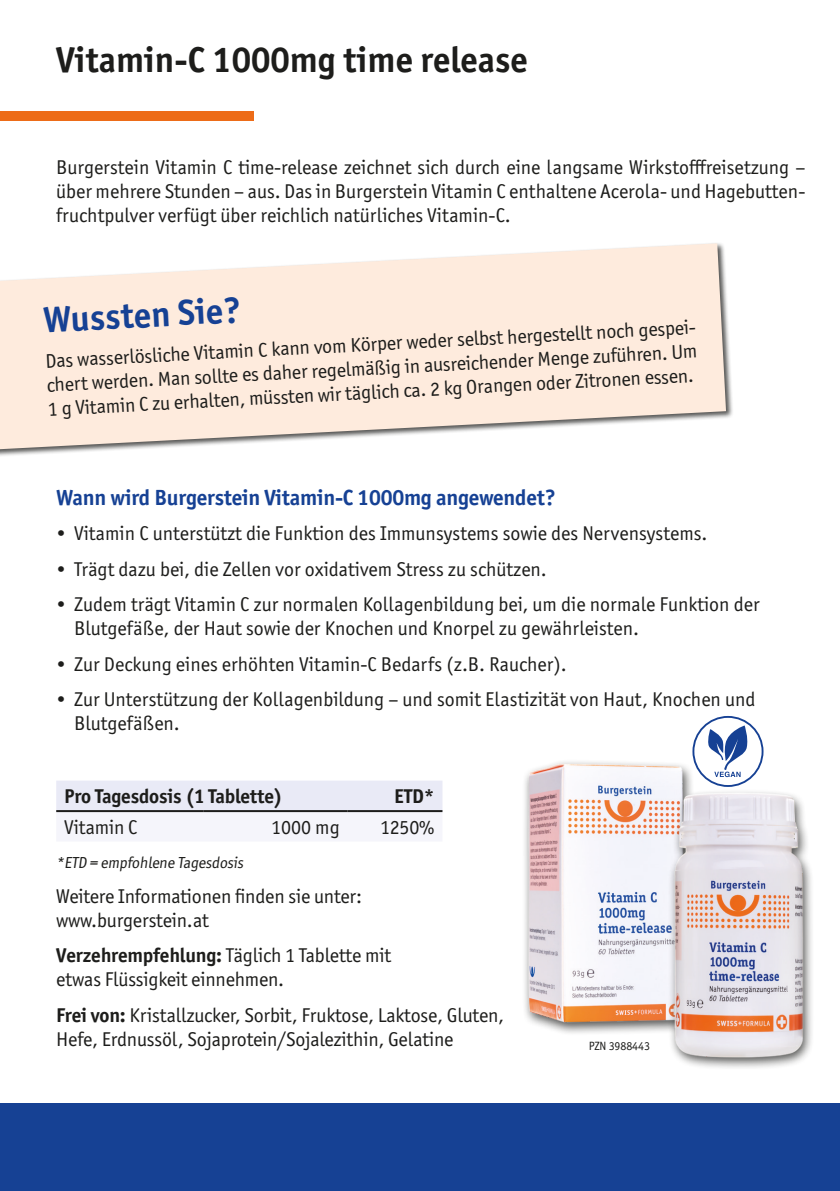
<style>
.page{position:relative;width:840px;height:1191px;background:#fff}
.page>*{position:absolute;margin:0;border:0;box-sizing:border-box;transform-origin:0 0}
.t1{font:700 36px "Officina Sans ITC Pro";color:#1d1d1b}
.t2{font:700 36px "Officina Sans ITC Pro";color:#164194}
.t3{font:700 22px "Officina Sans ITC Pro";letter-spacing:-.01em;color:#164194}
.t4{font:20px/24px "Officina Sans ITC Pro";color:#1d1d1b}
.t5{font:700 20px "Officina Sans ITC Pro";letter-spacing:-.01em;color:#1d1d1b}
.t6{font:16px "Officina Sans ITC Pro";color:#1d1d1b}
.t7{font:12px "Officina Sans ITC Pro";letter-spacing:-.01em;color:#1d1d1b}
.s1{font-weight:700}
</style>
<div class="page">
<div style="left:0;top:1103px;width:839px;height:88px;background:#164194"></div>
<div style="left:0;top:112px;width:253px;height:9px;background:#ed6c18"></div>
<div style="left:0;top:242px;width:733px;height:215px;background:#1d1d1b;opacity:.75"></div>
<svg style="left:0;top:243px;width:725px;height:206px;fill:#feebdd"></svg>
<div style="left:56px;top:781px;width:386px;height:32px;background:#e9eaf6"></div>
<hr style="left:56px;top:810px;width:148px;height:2px;background:#1d1d1b">
<hr style="left:204px;top:810px;width:143px;height:2px;background:#1d1d1b">
<hr style="left:347px;top:810px;width:95px;height:2px;background:#1d1d1b">
<div style="left:521px;top:759px;width:173px;height:276px;background:#1d1d1b;opacity:.75"></div>
<img style="left:524px;top:760px;width:164px;height:267px">
<div style="left:667px;top:788px;width:147px;height:282px;background:#1d1d1b;opacity:.75"></div>
<img style="left:667px;top:787px;width:140px;height:273px">
<div style="left:692px;top:716px;width:71px;height:71px;border:2px solid #164194;border-radius:50%"></div>
<svg style="left:708px;top:725px;width:40px;height:52px"></svg>
<h1 class="t1" style="left:56px;top:38px;width:473px">Vitamin-C 1000mg time release</h1>
<p class="t4" style="left:56px;top:155px;width:750px;text-align:justify">Burgerstein Vitamin C time-release zeichnet sich durch eine langsame Wirkstofffreisetzung – über mehrere Stunden – aus. Das in Burgerstein Vitamin C enthaltene Acerola- und Hagebutten&shy;fruchtpulver verfügt über reichlich natürliches Vitamin-C.</p>
<h1 class="t2" style="left:42px;top:298px;width:199px;rotate:-3deg">Wussten Sie?</h1>
<p class="t4" style="left:45px;top:349px;width:655px;rotate:-3deg">Das wasserlösliche Vitamin C kann vom Körper weder selbst hergestellt noch gespei&shy;chert werden. Man sollte es daher regelmäßig in ausreichender Menge zuführen. Um<br>1 g Vitamin C zu erhalten, müssten wir täglich ca. 2 kg Orangen oder Zitronen essen.</p>
<p class="t3" style="left:56px;top:484px;width:500px">Wann wird Burgerstein Vitamin-C 1000mg angewendet?</p>
<p class="t4" style="left:56px;top:521px;width:652px">• Vitamin C unterstützt die Funktion des Immunsystems sowie des Nervensystems.</p>
<p class="t4" style="left:56px;top:557px;width:491px">• Trägt dazu bei, die Zellen vor oxidativem Stress zu schützen.</p>
<p class="t4" style="left:74px;top:592px;width:686px;text-indent:-18px">• Zudem trägt Vitamin C zur normalen Kollagenbildung bei, um die normale Funktion der<br>Blutgefäße, der Haut sowie der Knochen und Knorpel zu gewährleisten.</p>
<p class="t4" style="left:56px;top:651px;width:512px">• Zur Deckung eines erhöhten Vitamin-C Bedarfs (z.B. Raucher).</p>
<p class="t4" style="left:74px;top:687px;width:682px;text-indent:-18px">• Zur Unterstützung der Kollagenbildung – und somit Elastizität von Haut, Knochen und<br>Blutgefäßen.</p>
<p class="t5" style="left:64px;top:784px;width:220px">Pro Tagesdosis (1 Tablette)</p>
<p class="t5" style="left:394px;top:784px;width:42px">ETD*</p>
<p class="t4" style="left:64px;top:814px;width:75px">Vitamin C</p>
<p class="t4" style="left:271px;top:814px;width:70px">1000 mg</p>
<p class="t4" style="left:380px;top:814px;width:56px">1250%</p>
<p class="t6" style="left:56px;top:853px;width:191px">*ETD = empfohlene Tagesdosis</p>
<p class="t4" style="left:56px;top:884px;width:307px">Weitere Informationen finden sie unter: www.burgerstein.at</p>
<p class="t4" style="left:56px;top:943px;width:336px"><span class="s1">Verzehrempfehlung:</span> Täglich 1 Tablette mit etwas Flüssigkeit einnehmen.</p>
<p class="t4" style="left:56px;top:1003px;width:449px"><span class="s1">Frei von:</span> Kristallzucker, Sorbit, Fruktose, Laktose, Gluten,<br>Hefe, Erdnussöl, Sojaprotein/Sojalezithin, Gelatine</p>
<p class="t7" style="left:588px;top:1038px;width:63px">PZN 3988443</p>
</div>
